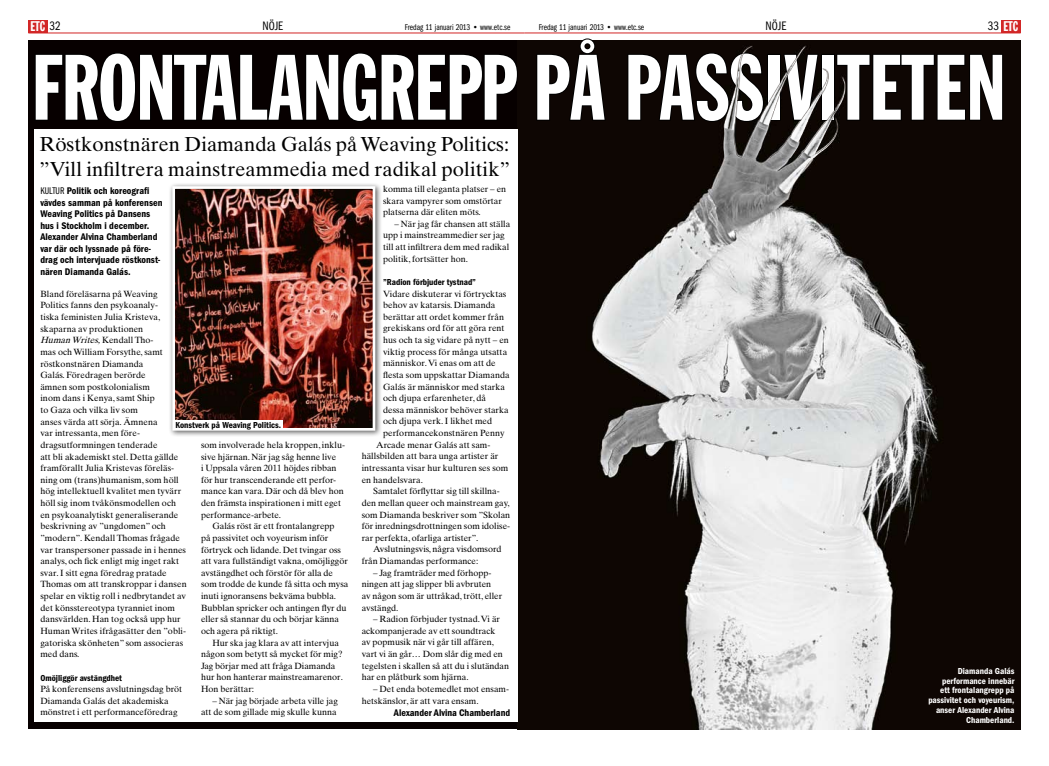
<style>
.page{position:relative;width:1049px;height:766px;background:#fff}
.page>*{position:absolute;margin:0;border:0;box-sizing:border-box;transform-origin:0 0}
.t1{font:91px "Franklin Gothic Extra Cond";letter-spacing:-.005em;color:#fff}
.t2{font:20.2px/25.3px "Times Ten";color:#000}
.t3{font:13.8px "Franklin Gothic Extra Cond";color:#fff}
.t4{font:12.7px "Franklin Gothic Book Comp";color:#000}
.t5{font:600 condensed 10px/11.5px "Franklin Gothic";color:#000}
.t6{font:9px/11.6px "Times Ten";color:#000}
.t7{font:600 condensed 9px/9.8px "Franklin Gothic";color:#fff;text-align:right}
.t8{font:600 condensed 9px "Franklin Gothic";color:#000}
.t9{font:8.7px "Franklin Gothic Book Comp";color:#000}
.s1{font-family:"Franklin Gothic Book Comp";font-size:12.7px;color:#000}
.s2{font-family:"Franklin Gothic Book Comp";font-size:12.6px;color:#000}
.s3{font-family:"Franklin Gothic Book Comp";font-weight:400;font-stretch:normal}
.s4{font-style:italic}
</style>
<div class="page">
<div style="left:28px;top:41px;width:992px;height:688px;background:linear-gradient(to right,#0a0506,#0e0602)"></div>
<img style="left:517px;top:157px;width:425px;height:572px">
<div style="left:28px;top:20px;width:20px;height:13px;background:#d22626"></div>
<hr style="left:28px;top:32px;width:496px;height:1px;background:#d22626">
<hr style="left:524px;top:32px;width:496px;height:1px;background:#d22626">
<div style="left:1001px;top:20px;width:19px;height:13px;background:#d22626"></div>
<svg style="left:535px;top:38px;width:72px;height:3px"></svg>
<div style="left:34px;top:129px;width:484px;height:592px;background:#fff"></div>
<div style="left:168px;top:182px;width:218px;height:259px;background:#000;opacity:.65"></div>
<img style="left:176px;top:190px;width:195px;height:236px">
<div style="left:172px;top:186px;width:203px;height:244px;border:3px solid #fff"></div>
<img style="left:720px;top:45px;width:126px;height:112px">
<div style="left:174px;top:419px;width:109px;height:10px;background:#fff"></div>
<h3 class="t3" style="left:30px;top:19px;width:32px">ETC <span class="s1">32</span></h3>
<h3 class="t4" style="left:262px;top:19px;width:22px">NÖJE</h3>
<p class="t9" style="left:405px;top:22px;width:107px">Fredag 11 januari 2013 • www.etc.se</p>
<p class="t9" style="left:539px;top:22px;width:107px">Fredag 11 januari 2013 • www.etc.se</p>
<h3 class="t4" style="left:765px;top:19px;width:22px">NÖJE</h3>
<h3 class="t3" style="left:988px;top:19px;width:32px"><span class="s2">33</span> ETC</h3>
<h1 class="t1" style="left:32px;top:39px;width:975px">FRONTALANGREPP PÅ PASSIVITETEN</h1>
<h2 class="t2" style="left:40px;top:131px;width:472px">Röstkonstnären Diamanda Galás på Weaving Politics: ”Vill infiltrera mainstreammedia med radikal politik”</h2>
<p class="t5" style="left:40px;top:185px;width:124px"><span class="s3">kultur</span> Politik och koreografi vävdes samman på konferensen<br>Weaving Politics på Dansens hus i Stockholm i december.<br>Alexander Alvina Chamberland var där och lyssnade på före&shy;drag och intervjuade röstkonst&shy;nären Diamanda Galás.</p>
<p class="t6" style="left:40px;top:288px;width:148px">Bland föreläsarna på Weaving<br>Politics fanns den psykoanaly-<br>tiska feministen Julia Kristeva, skaparna av produktionen<br><span class="s4">HumanWrites,</span>K e n d a l l T h o -<br>mas och William Forsythe, samt röstkonstnären Diamanda<br>Galás. Föredragen berörde<br>ämnen som postkolonialism<br>inom dans i Kenya, samt Ship<br>to Gaza och vilka liv som<br>anses värda att sörja. Ämnena<br>var intressanta, men före&shy;dragsutformningen tenderade<br>att bli akademiskt stel. Detta gällde framförallt Julia Kristevas föreläs&shy;ning om (trans)humanism, som höll hög intellektuell kvalitet men tyvärr höll sig inom tvåkönsmodellen och en psykoanalytiskt generaliserande beskrivning av ”ungdomen” och ”modern”. Kendall Thomas frågade var transpersoner passade in i hennes analys, och fick enligt mig inget rakt svar. I sitt egna föredrag pratade<br>Thomas om att transkroppar i dansen spelar en viktig roll i nedbrytandet av det könsstereotypa tyranniet inom dansvärlden. Han tog också upp hur<br>Human Writes ifrågasätter den ”obli&shy;gatoriska skönheten” som associeras med dans.</p>
<p class="t8" style="left:40px;top:672px;width:83px">Omöjliggör avstängdhet</p>
<p class="t6" style="left:40px;top:683px;width:143px">På konferensens avslutningsdag bröt<br>Diamanda Galás det akademiska mönstret i ett performanceföredrag</p>
<p class="t8" style="left:175px;top:419px;width:107px">Konstverk på Weaving Politics.</p>
<p class="t6" style="left:201px;top:439px;width:145px">som involverade hela kroppen, inklu&shy;sive hjärnan. När jag såg henne live<br>i Uppsala våren 2011 höjdes ribban för hur transcenderande ett perfor&shy;mance kan vara. Där och då blev hon den främsta inspirationen i mitt eget performance-arbete.</p>
<p class="t6" style="left:201px;top:520px;width:149px;text-indent:11px">Galás röst är ett frontalangrepp<br>på passivitet och voyeurism inför förtryck och lidande. Det tvingar oss att vara fullständigt vakna, omöjliggör avstängdhet och förstör för alla de som trodde de kunde få sitta och mysa inuti ignoransens bekväma bubbla.<br>Bubblan spricker och antingen flyr du eller så stannar du och börjar känna och agera på riktigt.</p>
<p class="t6" style="left:201px;top:636px;width:143px;text-indent:11px">Hur ska jag klara av att intervjua någon som betytt så mycket för mig?<br>Jag börjar med att fråga Diamanda hur hon hanterar mainstreamarenor.<br>Hon berättar:</p>
<p class="t6" style="left:201px;top:694px;width:138px;text-align:right">– När jag började arbeta ville jag att de som gillade mig skulle kunna</p>
<p class="t6" style="left:383px;top:183px;width:125px">komma till eleganta platser – en skara vampyrer som omstörtar platserna där eliten möts.</p>
<p class="t6" style="left:383px;top:218px;width:129px;text-indent:11px">– När jag får chansen att ställa upp i mainstreammedier ser jag till att infiltrera dem med radikal politik, fortsätter hon.</p>
<p class="t8" style="left:383px;top:277px;width:95px">”Radion förbjuder tystnad”</p>
<p class="t6" style="left:383px;top:287px;width:125px">Vidare diskuterar vi förtrycktas</p>
<p class="t6" style="left:383px;top:299px;width:114px">behov av katarsis. Diamanda</p>
<p class="t6" style="left:383px;top:311px;width:122px">berättar att ordet kommer från</p>
<p class="t6" style="left:383px;top:322px;width:123px">grekiskans ord för att göra rent</p>
<p class="t6" style="left:383px;top:334px;width:127px">hus och ta sig vidare på nytt – en</p>
<p class="t6" style="left:383px;top:345px;width:126px">viktig process för många utsatta</p>
<p class="t6" style="left:383px;top:357px;width:114px">människor. Vi enas om att de</p>
<p class="t6" style="left:383px;top:369px;width:128px">flesta som uppskattar Diamanda</p>
<p class="t6" style="left:383px;top:380px;width:123px">Galás är människor med starka</p>
<p class="t6" style="left:383px;top:392px;width:104px">och djupa erfarenheter, då</p>
<p class="t6" style="left:383px;top:404px;width:127px">dessa människor behöver starka</p>
<p class="t6" style="left:383px;top:415px;width:111px">och djupa verk. I likhet med</p>
<p class="t6" style="left:383px;top:427px;width:123px">performancekonstnären Penny</p>
<p class="t6" style="left:376px;top:438px;width:116px">Arcade menar Galás att sam-</p>
<p class="t6" style="left:362px;top:450px;width:138px">hällsbilden att bara unga artister är</p>
<p class="t6" style="left:362px;top:462px;width:148px">intressanta visar hur kulturen ses som</p>
<p class="t6" style="left:362px;top:473px;width:63px">en handelsvara.</p>
<p class="t6" style="left:373px;top:485px;width:128px">Samtalet förflyttar sig till skillna-</p>
<p class="t6" style="left:362px;top:497px;width:149px">den mellan queer och mainstream gay,</p>
<p class="t6" style="left:362px;top:508px;width:150px">som Diamanda beskriver som ”Skolan</p>
<p class="t6" style="left:362px;top:520px;width:150px">för inredningsdrottningen som idolise-</p>
<p class="t6" style="left:362px;top:531px;width:118px">rar perfekta, ofarliga artister”.</p>
<p class="t6" style="left:373px;top:543px;width:130px">Avslutningsvis, några visdomsord</p>
<p class="t6" style="left:362px;top:555px;width:118px">från Diamandas performance:</p>
<p class="t6" style="left:362px;top:566px;width:142px;text-indent:11px">– Jag framträder med förhopp&shy;ningen att jag slipper bli avbruten av någon som är uttråkad, trött, eller avstängd.</p>
<p class="t6" style="left:362px;top:613px;width:149px;text-indent:11px">– Radion förbjuder tystnad. Vi är ackompanjerade av ett soundtrack<br>av popmusik när vi går till affären, vart vi än går… Dom slår dig med en tegelsten i skallen så att du i slutändan har en plåtburk som hjärna.</p>
<p class="t6" style="left:362px;top:682px;width:149px;text-indent:11px">– Det enda botemedlet mot ensam&shy;hetskänslor, är att vara ensam.</p>
<p class="t5" style="left:394px;top:706px;width:118px">Alexander Alvina Chamberland</p>
<p class="t7" style="left:928px;top:665px;width:88px">Diamanda Galás performance innebär<br>ett frontalangrepp på passivitet och voyeurism, anser Alexander Alvina<br>Chamberland.</p>
</div>
